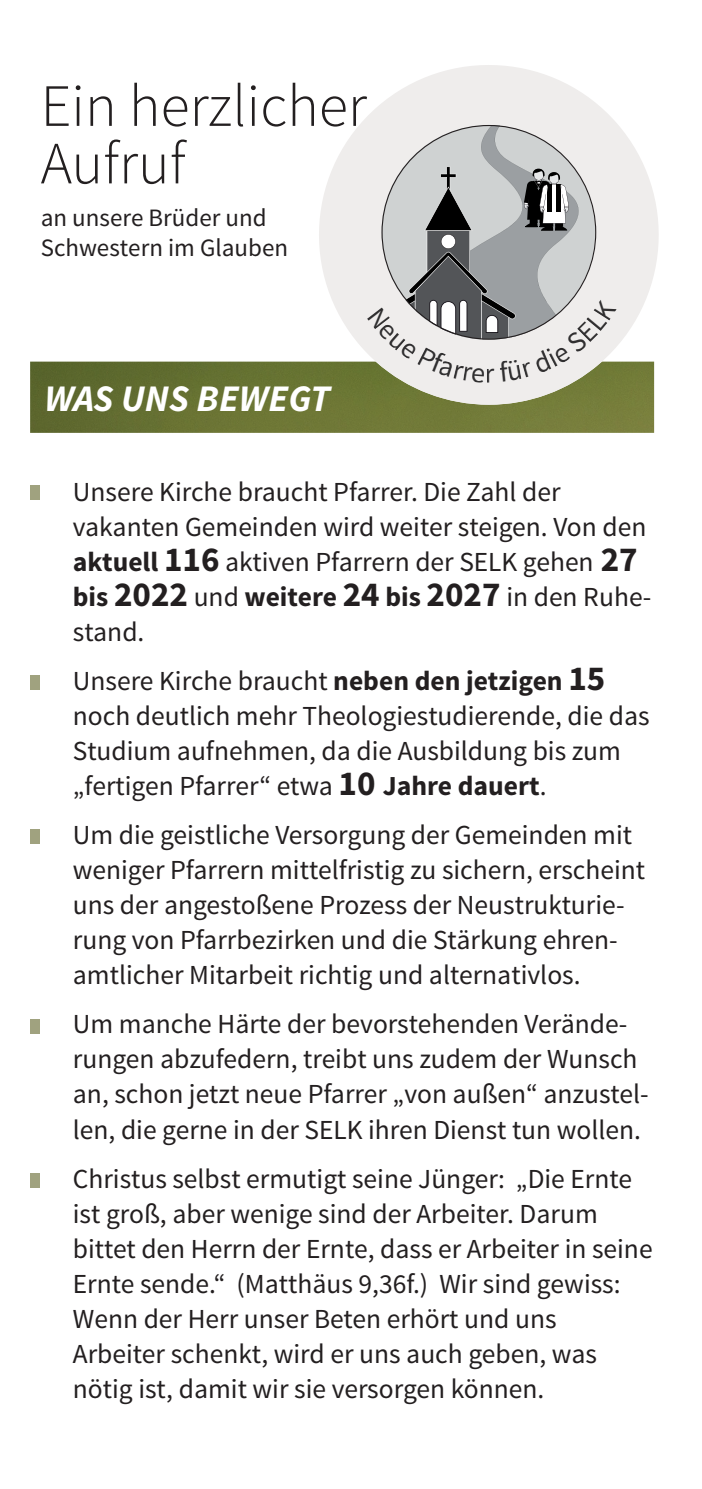
<style>
.page{position:relative;width:702px;height:1489px;background:#fff}
.page>*{position:absolute;margin:0;border:0;box-sizing:border-box;transform-origin:0 0}
.t1{font:300 60px/57.5px "Source Sans Pro";color:#231f20}
.t2{font:italic 700 37.5px "Source Sans Pro";color:#fff}
.t3{font:28.75px "Source Sans Pro";color:#302f30}
.t4{font:27.5px/35px "Source Sans Pro";color:#231f20}
.t5{font:25px/30px "Source Sans Pro";color:#231f20}
.s1{font-weight:700}
.s2{font-weight:700;font-size:35px}
</style>
<div class="page">
<img style="left:30px;top:361px;width:624px;height:72px">
<div style="left:30px;top:485px;width:10px;height:15px;background:#a0a27f"></div>
<div style="left:30px;top:675px;width:10px;height:14px;background:#a0a27f"></div>
<div style="left:30px;top:829px;width:10px;height:14px;background:#a0a27f"></div>
<div style="left:30px;top:1019px;width:10px;height:14px;background:#a0a27f"></div>
<div style="left:30px;top:1173px;width:10px;height:14px;background:#a0a27f"></div>
<svg style="left:299px;top:65px;width:360px;height:359px"></svg>
<svg style="left:367px;top:125px;width:250px;height:258px;background:#c1c2c1"></svg>
<h1 class="t1" style="left:41px;top:77px;width:327px">Ein herzlicher<br>Aufruf</h1>
<p class="t5" style="left:41px;top:203px;width:249px">an unsere Brüder und<br>Schwestern im Glauben</p>
<h2 class="t2" style="left:44px;top:375px;width:287px">WAS UNS BEWEGT</h2>
<p class="t3" style="left:484px;top:355px;width:11px">r</p>
<p class="t4" style="left:73px;top:474px;width:580px">Unsere Kirche braucht Pfarrer. Die Zahl der vakanten Gemeinden wird weiter steigen. Von den <span class="s1">aktuell</span> <span class="s2">116</span> aktiven Pfarrern der SELK gehen <span class="s2">27 </span><span class="s1">bis</span> <span class="s2">2022</span> und <span class="s1">weitere</span> <span class="s2">24</span> <span class="s1">bis</span> <span class="s2">2027</span> in den Ruhe&shy;stand.</p>
<p class="t4" style="left:73px;top:663px;width:578px">Unsere Kirche braucht <span class="s1">neben den jetzigen</span> <span class="s2">15 </span>noch deutlich mehr Theologiestudierende, die das Studium aufnehmen, da die Ausbildung bis zum „fertigen Pfarrer“ etwa <span class="s2">10</span> <span class="s1">Jahre dauert</span>.</p>
<p class="t4" style="left:73px;top:818px;width:574px">Um die geistliche Versorgung der Gemeinden mit weniger Pfarrern mittelfristig zu sichern, erscheint uns der angestoßene Prozess der Neustrukturie&shy;rung von Pfarrbezirken und die Stärkung ehren&shy;amtlicher Mitarbeit richtig und alternativlos.</p>
<p class="t4" style="left:73px;top:1007px;width:577px">Um manche Härte der bevorstehenden Verände&shy;rungen abzufedern, treibt uns zudem der Wunsch an, schon jetzt neue Pfarrer „von außen“ anzustel&shy;len, die gerne in der SELK ihren Dienst tun wollen.</p>
<p class="t4" style="left:73px;top:1161px;width:581px">Christus selbst ermutigt seine Jünger: „Die Ernte ist groß, aber wenige sind der Arbeiter. Darum bittet den Herrn der Ernte, dass er Arbeiter in seine Ernte sende.“ (Matthäus 9,36f.) Wir sind gewiss:<br>Wenn der Herr unser Beten erhört und uns Arbeiter schenkt, wird er uns auch geben, was nötig ist, damit wir sie versorgen können.</p>
</div>
